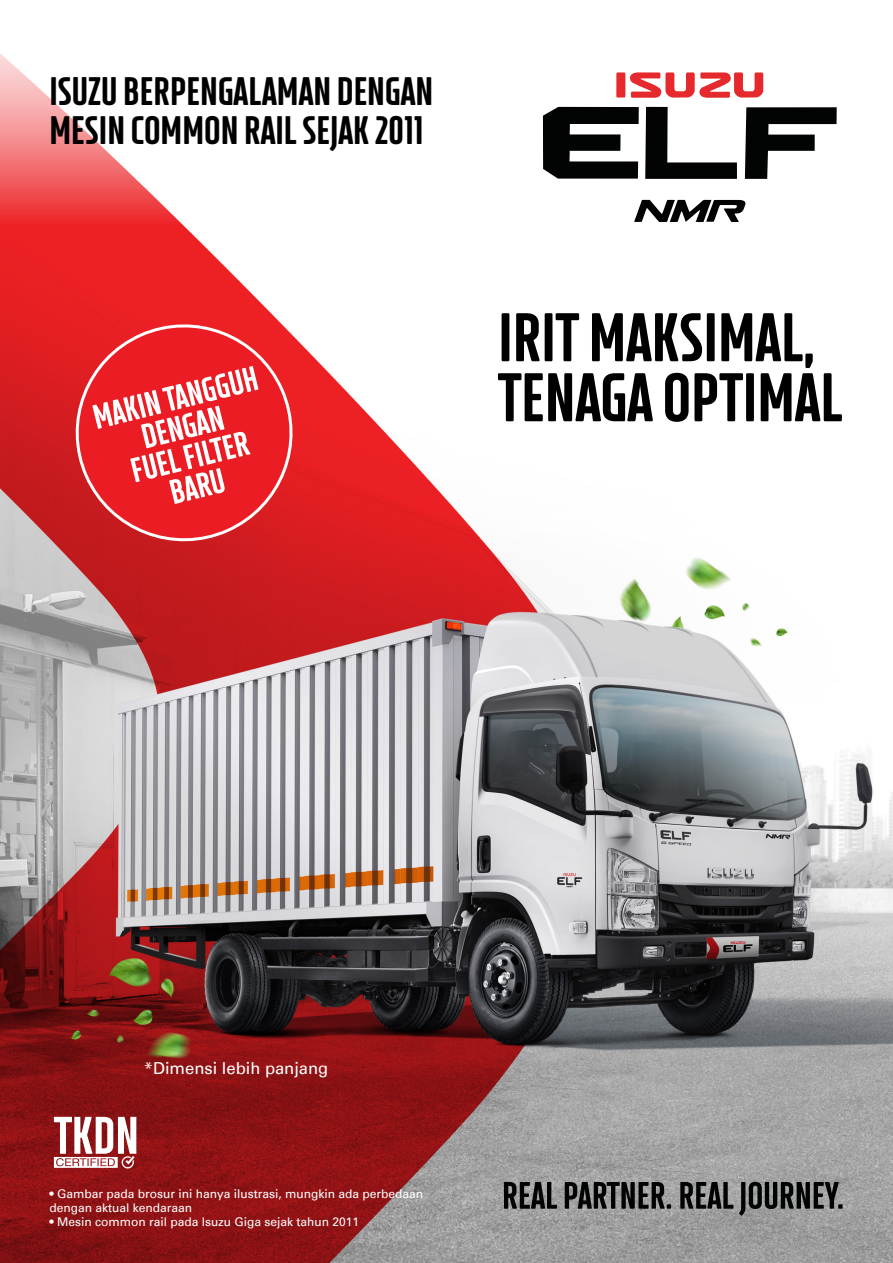
<style>
.page{position:relative;width:893px;height:1263px;background:#fff}
.page>*{position:absolute;margin:0;border:0;box-sizing:border-box;transform-origin:0 0}
.t1{font:900 67.5px/60px "XXII Neue Norm Rnd Cnd";color:#000}
.t2{font:900 39.15px/38.8px "XXII Neue Norm Rnd Cnd";color:#000}
.t3{font:16.5px "Univers";color:#fff}
.t4{font:12px/14.4px "Univers";color:#fff}
.s1{color:#010101}
</style>
<div class="page">
<img style="left:0;top:247px;width:893px;height:1016px">
<svg style="left:0;top:53px;width:764px;height:194px"></svg>
<svg style="left:504px;top:1182px;width:53px;height:27px"></svg>
<svg style="left:565px;top:1182px;width:106px;height:27px;background:#4a4b4b"></svg>
<svg style="left:680px;top:1182px;width:53px;height:27px"></svg>
<svg style="left:739px;top:1182px;width:103px;height:33px;background:#595959"></svg>
<svg style="left:616px;top:72px;width:147px;height:26px"></svg>
<svg style="left:745px;top:107px;width:92px;height:72px"></svg>
<svg style="left:543px;top:107px;width:96px;height:72px"></svg>
<svg style="left:645px;top:107px;width:92px;height:72px"></svg>
<svg style="left:634px;top:200px;width:112px;height:22px"></svg>
<svg style="left:54px;top:1117px;width:82px;height:51px"></svg>
<svg style="left:59px;top:307px;width:247px;height:251px;background:#e22b30"></svg>
<svg style="left:92px;top:366px;width:166px;height:138px"></svg>
<h2 class="t2" style="left:50px;top:71px;width:385px">ISUZU BERPENGALAMAN DENGAN<br><span class="s1">M</span>ESIN COMMON RAIL SEJAK 2011</h2>
<h1 class="t1" style="left:498px;top:307px;width:346px">IRIT MAKSIMAL,<br>TENAGA OPTIMAL</h1>
<h3 class="t3" style="left:144px;top:1059px;width:186px">*Dimensi lebih panjang</h3>
<p class="t4" style="left:50px;top:1186px;width:375px">• Gambar pada brosur ini hanya ilustrasi, mungkin ada perbedaan dengan aktual kendaraan</p>
<p class="t4" style="left:50px;top:1215px;width:311px">• Mesin common rail pada Isuzu Giga sejak tahun 2011</p>
</div>
